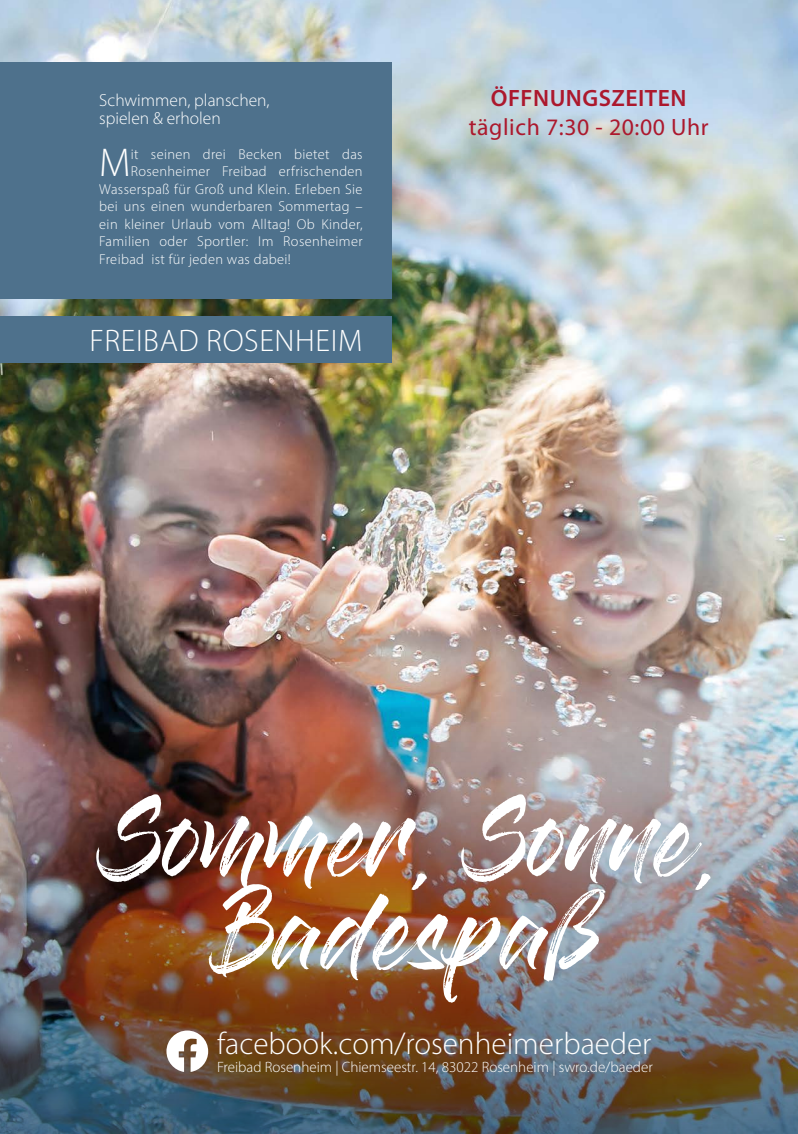
<style>
.page{position:relative;width:798px;height:1134px;background:#fff}
.page>*{position:absolute;margin:0;border:0;box-sizing:border-box;transform-origin:0 0}
.t1{font:77.75px/93.2px "Gloss And Bloom";color:#fff;text-align:center}
.t2{font:300 40.38px "Myriad Pro";color:#fff}
.t3{font:300 31.25px "Myriad Pro";color:#fff}
.t4{font:300 31.25px "Myriad Pro";letter-spacing:.02em;color:#fff}
.t5{font:23.75px "Myriad Pro";letter-spacing:.025em;color:#ac182d}
.t6{font:600 23.75px "Myriad Pro";letter-spacing:.02em;color:#ac182d}
.t7{font:300 17.5px/17.5px "Myriad Pro";color:#fff}
.t8{font:300 15px "Myriad Pro";color:#fff}
.t9{font:300 14.38px "Myriad Pro";letter-spacing:.025em;color:#fff}
</style>
<div class="page">
<img style="left:0;top:0;width:797px;height:719px">
<img style="left:0;top:719px;width:797px;height:415px">
<div style="left:0;top:317px;width:392px;height:46px;background:#4e718c"></div>
<div style="left:0;top:62px;width:392px;height:237px;background:#4e718c"></div>
<svg style="left:166px;top:1030px;width:42px;height:42px"></svg>
<img style="left:0;top:0;width:1px;height:307px">
<p class="t7" style="left:99px;top:91px;width:172px">Schwimmen, planschen, spielen &amp; erholen</p>
<h2 class="t2" style="left:99px;top:138px;width:33px">M</h2>
<p class="t9" style="left:131px;top:145px;width:233px">it seinen drei Becken bietet das</p>
<p class="t9" style="left:131px;top:163px;width:233px">Rosenheimer Freibad erfrischenden</p>
<p class="t9" style="left:99px;top:180px;width:265px">Wasserspaß für Groß und Klein. Erleben Sie</p>
<p class="t9" style="left:99px;top:198px;width:265px">bei uns einen wunderbaren Sommertag –</p>
<p class="t9" style="left:99px;top:215px;width:265px">ein kleiner Urlaub vom Alltag! Ob Kinder,</p>
<p class="t9" style="left:99px;top:233px;width:265px">Familien oder Sportler: Im Rosenheimer</p>
<p class="t9" style="left:99px;top:250px;width:193px">Freibad ist für jeden was dabei!</p>
<h3 class="t4" style="left:89px;top:322px;width:274px">FREIBAD ROSENHEIM</h3>
<h3 class="t6" style="left:490px;top:83px;width:197px">ÖFFNUNGSZEITEN</h3>
<h3 class="t5" style="left:468px;top:114px;width:241px">täglich 7:30 - 20:00 Uhr</h3>
<h1 class="t1" style="left:103px;top:803px;width:614px">Sommer, Sonne,<br>Badespaß</h1>
<h3 class="t3" style="left:217px;top:1025px;width:436px">facebook.com/rosenheimerbaeder</h3>
<p class="t8" style="left:217px;top:1058px;width:437px">Freibad Rosenheim | Chiemseestr. 14, 83022 Rosenheim | swro.de/baeder</p>
</div>
